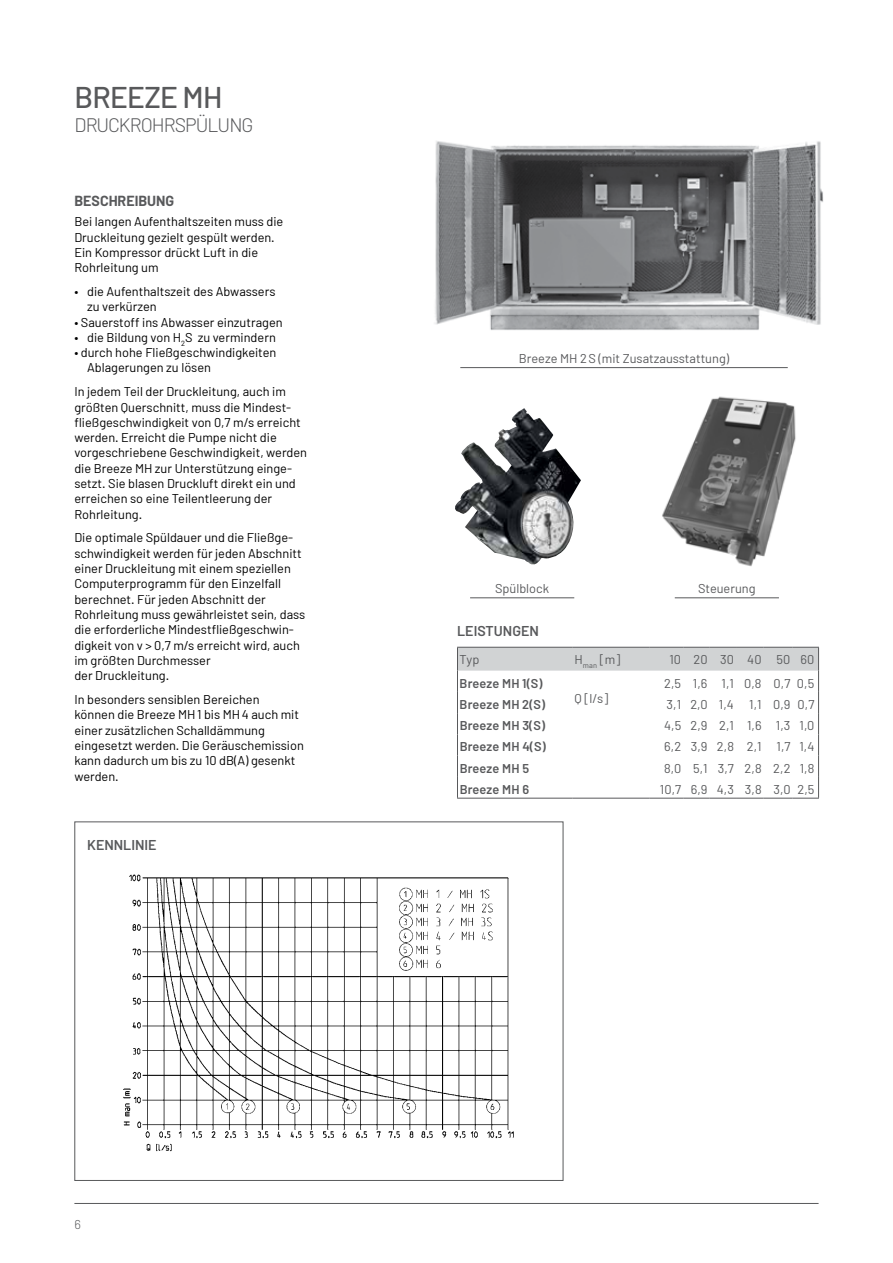
<style>
.page{position:relative;width:893px;height:1263px;background:#fff}
.page>*{position:absolute;margin:0;border:0;box-sizing:border-box;transform-origin:0 0}
.t1{font:500 30px "Barlow";letter-spacing:-.025em;color:#58595b}
.t2{font:300 19.5px "Barlow";letter-spacing:-.05em;color:#58595b}
.t3{font:600 14.25px "Barlow";color:#58595b}
.t4{font:700 14.25px "Barlow";color:#58595b}
.t5{font:12.75px/15.3px "Barlow";color:#000}
.t6{font:12.75px "Barlow";color:#58595b}
.t7{font:600 12.75px "Barlow";letter-spacing:.01em;color:#58595b}
.t8{font:300 12.75px "Barlow";color:#58595b}
</style>
<div class="page">
<hr style="left:74px;top:1203px;width:745px;height:1px;background:#58595b">
<img style="left:662px;top:396px;width:134px;height:171px">
<img style="left:455px;top:408px;width:126px;height:156px">
<img style="left:435px;top:141px;width:389px;height:189px">
<img style="left:123px;top:874px;width:391px;height:278px">
<hr style="left:470px;top:597px;width:104px;height:1px;background:#58595b">
<hr style="left:675px;top:597px;width:104px;height:1px;background:#58595b">
<hr style="left:460px;top:367px;width:328px;height:1px;background:#58595b">
<svg style="left:457px;top:647px;width:362px;height:152px"></svg>
<h1 class="t1" style="left:74px;top:78px;width:150px">BREEZE MH</h1>
<h2 class="t2" style="left:75px;top:113px;width:180px">DRUCKROHRSPÜLUNG</h2>
<p class="t4" style="left:74px;top:192px;width:101px">BESCHREIBUNG</p>
<p class="t5" style="left:74px;top:214px;width:210px">Bei langen Aufenthaltszeiten muss die<br>Druckleitung gezielt gespült werden.<br>Ein Kompressor drückt Luft in die<br>Rohrleitung um</p>
<p class="t5" style="left:87px;top:283px;width:190px;text-indent:-13px">• die Aufenthaltszeit des Abwassers zu verkürzen</p>
<p class="t5" style="left:74px;top:314px;width:210px">• Sauerstoff ins Abwasser einzutragen</p>
<p class="t5" style="left:74px;top:329px;width:203px">• die Bildung von H<sub>2</sub>S zu vermindern</p>
<p class="t5" style="left:87px;top:345px;width:191px;text-indent:-13px">• durch hohe Fließgeschwindigkeiten<br>Ablagerungen zu lösen</p>
<p class="t5" style="left:74px;top:384px;width:234px">In jedem Teil der Druckleitung, auch im größten Querschnitt, muss die Mindest&shy;fließgeschwindigkeit von 0,7 m/s erreicht werden. Erreicht die Pumpe nicht die vorgeschriebene Geschwindigkeit, werden die Breeze MH zur Unterstützung einge&shy;setzt. Sie blasen Druckluft direkt ein und erreichen so eine Teilentleerung der Rohrleitung.</p>
<p class="t5" style="left:74px;top:530px;width:232px">Die optimale Spüldauer und die Fließge&shy;schwindigkeit werden für jeden Abschnitt einer Druckleitung mit einem speziellen Computerprogramm für den Einzelfall berechnet. Für jeden Abschnitt der Rohrleitung muss gewährleistet sein, dass die erforderliche Mindestfließgeschwin&shy;digkeit von v &gt; 0,7 m/s erreicht wird, auch im größten Durchmesser<br>der Druckleitung.</p>
<p class="t5" style="left:74px;top:691px;width:231px">In besonders sensiblen Bereichen<br>können die Breeze MH1 bis MH4 auch mit einer zusätzlichen Schalldämmung eingesetzt werden. Die Geräuschemission kann dadurch um bis zu 10 dB(A) gesenkt werden.</p>
<p class="t3" style="left:87px;top:836px;width:71px">KENNLINIE</p>
<p class="t8" style="left:74px;top:1216px;width:8px">6</p>
<p class="t6" style="left:519px;top:350px;width:212px">Breeze MH 2S (mit Zusatzausstattung)</p>
<p class="t6" style="left:495px;top:581px;width:56px">Spülblock</p>
<p class="t6" style="left:698px;top:581px;width:59px">Steuerung</p>
<p class="t3" style="left:457px;top:621px;width:83px">LEISTUNGEN</p>
<p class="t6" style="left:460px;top:652px;width:21px">Typ</p>
<p class="t6" style="left:574px;top:652px;width:47px">H<sub>man</sub> [m]</p>
<p class="t6" style="left:669px;top:652px;width:146px">10 20 30 40 50 60</p>
<p class="t7" style="left:460px;top:675px;width:84px">Breeze MH 1(S)</p>
<p class="t6" style="left:574px;top:690px;width:35px">Q [l/s]</p>
<p class="t6" style="left:664px;top:675px;width:152px">2,5 1,6 1,1 0,8 0,7 0,5</p>
<p class="t7" style="left:460px;top:696px;width:87px">Breeze MH 2(S)</p>
<p class="t6" style="left:667px;top:696px;width:149px">3,1 2,0 1,4 1,1 0,9 0,7</p>
<p class="t7" style="left:460px;top:718px;width:87px">Breeze MH 3(S)</p>
<p class="t6" style="left:664px;top:718px;width:152px">4,5 2,9 2,1 1,6 1,3 1,0</p>
<p class="t7" style="left:460px;top:739px;width:88px">Breeze MH 4(S)</p>
<p class="t6" style="left:664px;top:739px;width:152px">6,2 3,9 2,8 2,1 1,7 1,4</p>
<p class="t7" style="left:460px;top:760px;width:71px">Breeze MH 5</p>
<p class="t6" style="left:664px;top:760px;width:152px">8,0 5,1 3,7 2,8 2,2 1,8</p>
<p class="t7" style="left:460px;top:781px;width:71px">Breeze MH 6</p>
<p class="t6" style="left:660px;top:781px;width:156px">10,7 6,9 4,3 3,8 3,0 2,5</p>
</div>
